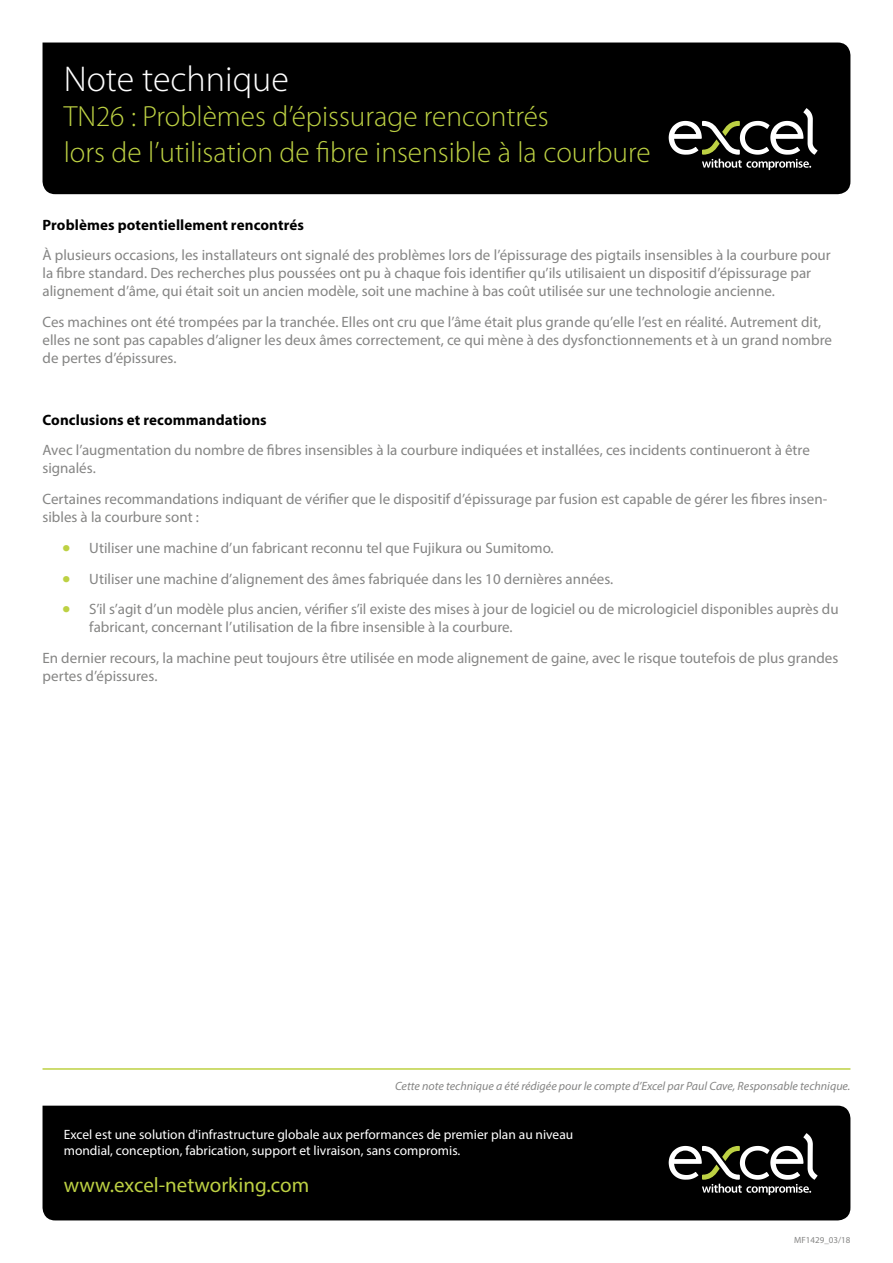
<style>
.page{position:relative;width:893px;height:1263px;background:#fff}
.page>*{position:absolute;margin:0;border:0;box-sizing:border-box;transform-origin:0 0}
.t1{font:300 36px "Myriad Pro";color:#fff}
.t2{font:300 29.25px/35.5px "Myriad Pro";color:#bdd143}
.t3{font:21px "Myriad Pro";color:#bdd143}
.t4{font:15px/18px "Myriad Pro";color:#858584}
.t5{font:700 15px "Myriad Pro";letter-spacing:.005em;color:#000}
.t6{font:13.5px/16.2px "Myriad Pro";color:#fff}
.t7{font:italic 12px "Myriad Pro";color:#858584}
.t8{font:9px "Myriad Pro";color:#858584}
.s1{font-size:30px;color:#bdd143}
</style>
<div class="page">
<div style="left:43px;top:43px;width:807px;height:151px;background:#000"></div>
<svg style="left:669px;top:108px;width:148px;height:62px"></svg>
<div style="left:43px;top:1106px;width:807px;height:114px;background:#000"></div>
<svg style="left:669px;top:1133px;width:148px;height:62px"></svg>
<hr style="left:43px;top:1068px;width:807px;height:2px;background:#bdd143">
<h1 class="t1" style="left:64px;top:59px;width:226px">Note technique</h1>
<h2 class="t2" style="left:64px;top:99px;width:588px">TN26 : Problèmes d’épissurage rencontrés<br>lors de l’utilisation de fibre insensible à la courbure</h2>
<p class="t5" style="left:43px;top:215px;width:263px">Problèmes potentiellement rencontrés</p>
<p class="t4" style="left:43px;top:246px;width:790px">À plusieurs occasions, les installateurs ont signalé des problèmes lors de l’épissurage des pigtails insensibles à la courbure pour la fibre standard. Des recherches plus poussées ont pu à chaque fois identifier qu’ils utilisaient un dispositif d’épissurage par alignement d’âme, qui était soit un ancien modèle, soit une machine à bas coût utilisée sur une technologie ancienne.</p>
<p class="t4" style="left:43px;top:313px;width:791px">Ces machines ont été trompées par la tranchée. Elles ont cru que l’âme était plus grande qu’elle l’est en réalité. Autrement dit, elles ne sont pas capables d’aligner les deux âmes correctement, ce qui mène à des dysfonctionnements et à un grand nombre de pertes d’épissures.</p>
<p class="t5" style="left:43px;top:410px;width:226px">Conclusions et recommandations</p>
<p class="t4" style="left:43px;top:441px;width:769px">Avec l’augmentation du nombre de fibres insensibles à la courbure indiquées et installées, ces incidents continueront à être signalés.</p>
<p class="t4" style="left:43px;top:490px;width:786px">Certaines recommandations indiquant de vérifier que le dispositif d’épissurage par fusion est capable de gérer les fibres insen&shy;sibles à la courbure sont :</p>
<p class="t4" style="left:62px;top:539px;width:493px"><span class="s1">•</span> Utiliser une machine d’un fabricant reconnu tel que Fujikura ou Sumitomo.</p>
<p class="t4" style="left:62px;top:569px;width:553px"><span class="s1">•</span> Utiliser une machine d’alignement des âmes fabriquée dans les 10 dernières années.</p>
<p class="t4" style="left:89px;top:600px;width:751px;text-indent:-27px"><span class="s1">•</span> S’il s’agit d’un modèle plus ancien, vérifier s’il existe des mises à jour de logiciel ou de micrologiciel disponibles auprès du fabricant, concernant l’utilisation de la fibre insensible à la courbure.</p>
<p class="t4" style="left:43px;top:649px;width:797px">En dernier recours, la machine peut toujours être utilisée en mode alignement de gaine, avec le risque toutefois de plus grandes pertes d’épissures.</p>
<p class="t7" style="left:395px;top:1079px;width:457px">Cette note technique a été rédigée pour le compte d’Excel par Paul Cave, Responsable technique.</p>
<p class="t6" style="left:64px;top:1126px;width:511px">Excel est une solution d'infrastructure globale aux performances de premier plan au niveau mondial, conception, fabrication, support et livraison, sans compromis.</p>
<h3 class="t3" style="left:64px;top:1171px;width:247px">www.excel-networking.com</h3>
<p class="t8" style="left:794px;top:1235px;width:58px">MF1429_03/18</p>
</div>
